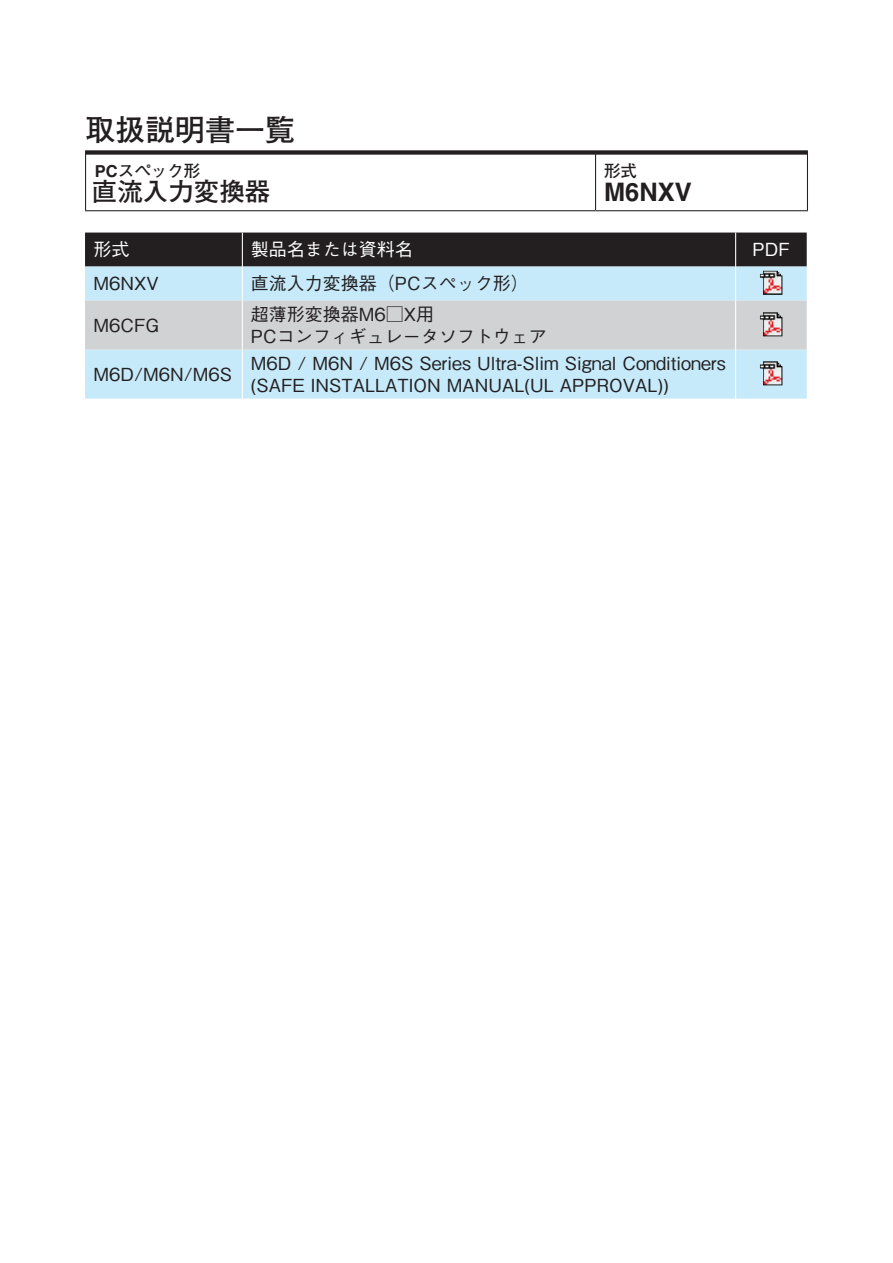
<style>
.page{position:relative;width:893px;height:1263px;background:#fff}
.page>*{position:absolute;margin:0;border:0;box-sizing:border-box;transform-origin:0 0}
.t1{font:700 30px "Futo Go B101 Pro";color:#231f20}
.t2{font:700 25.5px "Futo Go B101 Pro";color:#231f20}
.t3{font:700 25.5px "Helvetica LT Std";color:#231f20}
.t4{font:500 18px/26.5px "Gothic BBB Pro";color:#231f20}
.t5{font:500 18px "Gothic BBB Pro";color:#fff}
.t6{font:700 16.5px "Futo Go B101 Pro";color:#231f20}
.s1{font-family:"Helvetica LT Std"}
</style>
<div class="page">
<div style="left:85px;top:150px;width:723px;height:5px;background:#231f20"></div>
<hr style="left:595px;top:154px;width:1px;height:56px;background:#231f20">
<hr style="left:85px;top:154px;width:1px;height:56px;background:#231f20">
<hr style="left:807px;top:154px;width:1px;height:56px;background:#231f20">
<hr style="left:85px;top:210px;width:511px;height:1px;background:#231f20">
<hr style="left:596px;top:210px;width:212px;height:1px;background:#231f20">
<div style="left:85px;top:233px;width:722px;height:34px;background:#231f20"></div>
<div style="left:85px;top:267px;width:722px;height:132px;background:#c6eafa"></div>
<div style="left:85px;top:301px;width:722px;height:49px;background:#d1d2d4"></div>
<hr style="left:242px;top:233px;width:1px;height:34px;background:#fff">
<hr style="left:735px;top:233px;width:1px;height:34px;background:#fff">
<hr style="left:242px;top:267px;width:1px;height:34px;background:#fff">
<hr style="left:735px;top:267px;width:1px;height:34px;background:#fff">
<hr style="left:242px;top:301px;width:1px;height:49px;background:#fff">
<hr style="left:735px;top:301px;width:1px;height:49px;background:#fff">
<hr style="left:242px;top:350px;width:1px;height:49px;background:#fff">
<hr style="left:735px;top:350px;width:1px;height:49px;background:#fff">
<img style="left:760px;top:271px;width:22px;height:24px">
<img style="left:760px;top:312px;width:22px;height:24px">
<img style="left:760px;top:361px;width:22px;height:24px">
<h1 class="t1" style="left:85px;top:106px;width:211px">取扱説明書一覧</h1>
<p class="t6" style="left:95px;top:157px;width:107px"><span class="s1">PC</span>スペック形</p>
<h2 class="t2" style="left:92px;top:171px;width:180px">直流入力変換器</h2>
<p class="t5" style="left:94px;top:235px;width:37px">形式</p>
<p class="t4" style="left:94px;top:268px;width:67px">M6NXV</p>
<p class="t5" style="left:251px;top:235px;width:163px">製品名または資料名</p>
<p class="t4" style="left:251px;top:268px;width:279px">直流入力変換器（PCスペック形(</p>
<p class="t6" style="left:604px;top:157px;width:34px">形式</p>
<h2 class="t3" style="left:604px;top:177px;width:89px">M6NXV</h2>
<p class="t4" style="left:94px;top:310px;width:67px">M6CFG</p>
<p class="t4" style="left:94px;top:359px;width:140px">M6D M/ 6N M/ 6S</p>
<p class="t4" style="left:251px;top:298px;width:185px">超薄形変換器M6□X用</p>
<p class="t4" style="left:251px;top:321px;width:477px">PCコンフィギュレータソフトウェア<br>M6D M/ 6N M/ 6S Series Ultra-Slim Signal Conditioners</p>
<p class="t4" style="left:251px;top:370px;width:419px">(SAFE INSTALLATION MANUAL(UL APPROVAL ((</p>
<p class="t5" style="left:752px;top:235px;width:39px">PDF</p>
</div>
